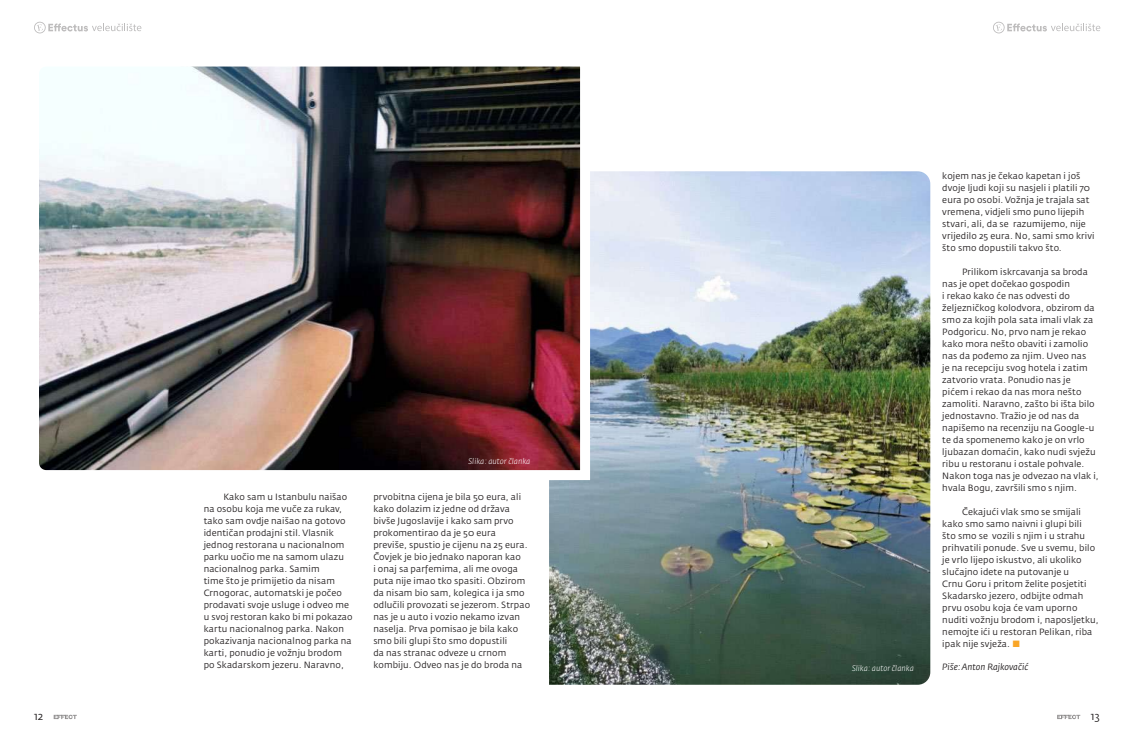
<style>
.page{position:relative;width:1134px;height:746px;background:#fff}
.page>*{position:absolute;margin:0;border:0;box-sizing:border-box;transform-origin:0 0}
.t1{font:11px "Fedra Sans Std";color:#231f20}
.t2{font:9px/12px "Fedra Sans Std";letter-spacing:.015em;color:#231f20}
.t3{font:italic 9px "Fedra Sans Std";color:#231f20}
.t4{font:italic 300 8px "Fedra Sans Std";color:#fff}
.s1{color:#f9a628}
</style>
<div class="page">
<svg style="left:54px;top:714px;width:23px;height:5px"></svg>
<svg style="left:1057px;top:714px;width:23px;height:5px"></svg>
<svg style="left:34px;top:22px;width:107px;height:11px"></svg>
<svg style="left:993px;top:22px;width:107px;height:11px"></svg>
<img style="left:549px;top:171px;width:381px;height:513px">
<img style="left:39px;top:66px;width:556px;height:419px">
<p class="t4" style="left:469px;top:456px;width:63px">Slika: autor članka</p>
<p class="t2" style="left:204px;top:491px;width:150px;text-indent:20px">Kako sam u Istanbulu naišao na osobu koja me vuče za rukav, tako sam ovdje naišao na gotovo identičan prodajni stil. Vlasnik jednog restorana u nacionalnom parku uočio me na samom ulazu nacionalnog parka. Samim<br>time što je primijetio da nisam<br>Crnogorac, automatski je počeo prodavati svoje usluge i odveo me u svoj restoran kako bi mi pokazao kartu nacionalnog parka. Nakon pokazivanja nacionalnog parka na karti, ponudio je vožnju brodom po Skadarskom jezeru. Naravno,</p>
<p class="t2" style="left:373px;top:491px;width:158px">prvobitna cijena je bila 50 eura, ali kako dolazim iz jedne od država bivše Jugoslavije i kako sam prvo prokomentirao da je 50 eura previše, spustio je cijenu na 25 eura.<br>Čovjek je bio jednako naporan kao<br>i onaj sa parfemima, ali me ovoga puta nije imao tko spasiti. Obzirom da nisam bio sam, kolegica i ja smo odlučili provozati se jezerom. Strpao nas je u auto i vozio nekamo izvan naselja. Prva pomisao je bila kako smo bili glupi što smo dopustili<br>da nas stranac odveze u crnom kombiju. Odveo nas je do broda na</p>
<p class="t2" style="left:942px;top:170px;width:154px">kojem nas je čekao kapetan i još dvoje ljudi koji su nasjeli i platili 70 eura po osobi. Vožnja je trajala sat vremena, vidjeli smo puno lijepih stvari, ali, da se razumijemo, nije vrijedilo 25 eura. No, sami smo krivi što smo dopustili takvo što.</p>
<p class="t2" style="left:942px;top:266px;width:158px;text-indent:20px">Prilikom iskrcavanja sa broda nas je opet dočekao gospodin<br>i rekao kako će nas odvesti do željezničkog kolodvora, obzirom da smo za kojih pola sata imali vlak za<br>Podgoricu. No, prvo nam je rekao kako mora nešto obaviti i zamolio nas da pođemo za njim. Uveo nas<br>je na recepciju svog hotela i zatim zatvorio vrata. Ponudio nas je pićem i rekao da nas mora nešto zamoliti. Naravno, zašto bi išta bilo jednostavno. Tražio je od nas da napišemo na recenziju na Google-u te da spomenemo kako je on vrlo ljubazan domaćin, kako nudi svježu ribu u restoranu i ostale pohvale.<br>Nakon toga nas je odvezao na vlak i, hvala Bogu, završili smo s njim.</p>
<p class="t2" style="left:942px;top:506px;width:158px;text-indent:20px">Čekajući vlak smo se smijali kako smo samo naivni i glupi bili<br>što smo se vozili s njim i u strahu prihvatili ponude. Sve u svemu, bilo je vrlo lijepo iskustvo, ali ukoliko slučajno idete na putovanje u<br>Crnu Goru i pritom želite posjetiti<br>Skadarsko jezero, odbijte odmah prvu osobu koja će vam uporno nuditi vožnju brodom i, naposljetku, nemojte ići u restoran Pelikan, riba ipak nije svježa. <span class="s1">■</span></p>
<p class="t4" style="left:852px;top:662px;width:63px">Slika: autor članka</p>
<p class="t3" style="left:942px;top:661px;width:88px">Piše: Anton Rajkovačić</p>
<p class="t1" style="left:34px;top:709px;width:11px">12</p>
<p class="t1" style="left:1091px;top:709px;width:11px">13</p>
</div>
